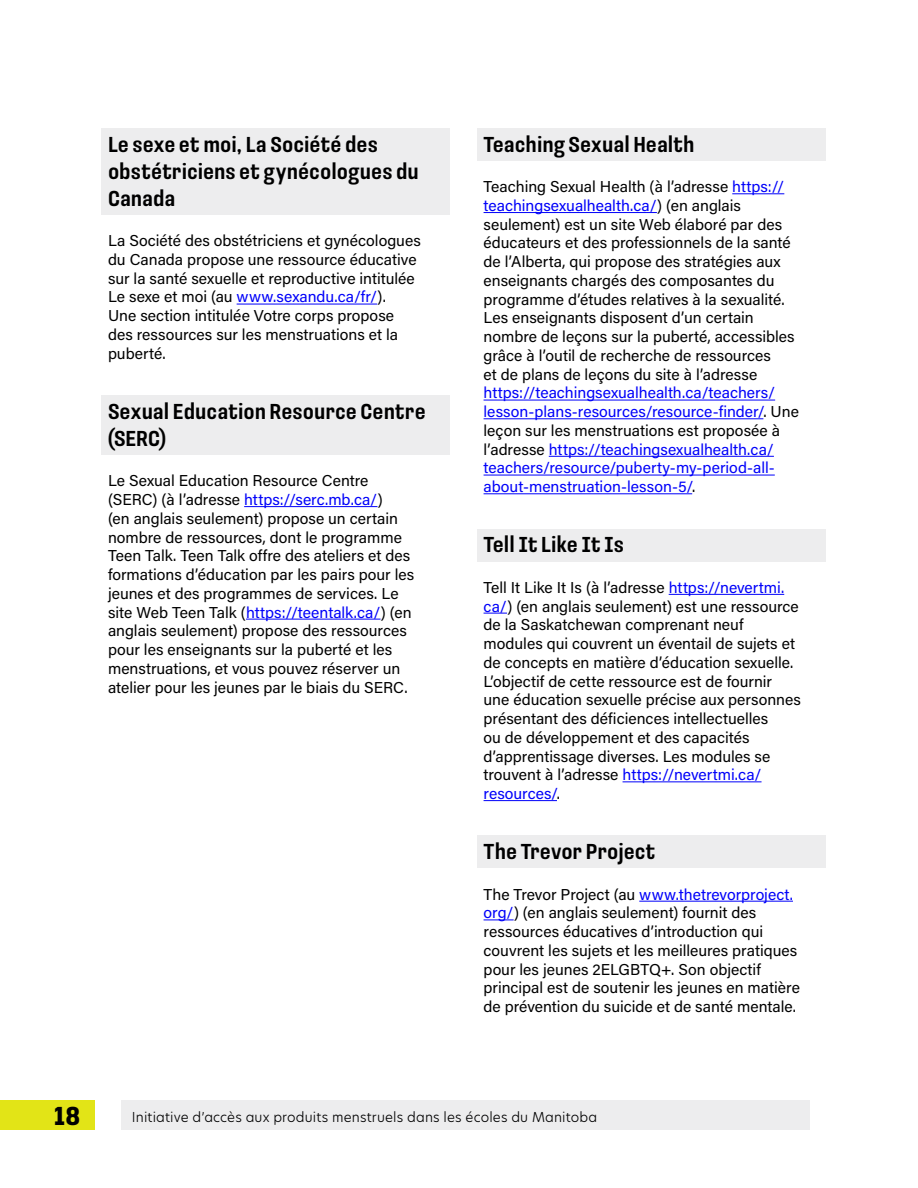
<style>
.page{position:relative;width:918px;height:1188px;background:#fff}
.page>*{position:absolute;margin:0;border:0;box-sizing:border-box;transform-origin:0 0}
.t1{font:700 27px "Loos Compressed";color:#000}
.Head_B_New{font:500 22.5px/27px "Loos Compressed";color:#000}
.Paragraph_2-column{font:15.75px/18.8px "Acumin Pro";color:#000}
.t2{font:300 13.5px "New Hero";letter-spacing:.01em;color:#000}
.s1{color:#0000fa}
</style>
<div class="page">
<div style="left:121px;top:1101px;width:689px;height:29px;background:#ededee"></div>
<div style="left:0;top:1101px;width:94px;height:29px;background:#e2e417"></div>
<div style="left:101px;top:128px;width:349px;height:87px;background:#ededee"></div>
<hr style="left:237px;top:304px;width:140px;height:1px;background:#0000fa">
<div style="left:101px;top:395px;width:349px;height:60px;background:#ededee"></div>
<hr style="left:244px;top:506px;width:134px;height:1px;background:#0000fa">
<hr style="left:246px;top:619px;width:135px;height:1px;background:#0000fa">
<div style="left:477px;top:128px;width:348px;height:33px;background:#ededee"></div>
<hr style="left:732px;top:193px;width:52px;height:1px;background:#0000fa">
<hr style="left:484px;top:212px;width:173px;height:1px;background:#0000fa">
<hr style="left:484px;top:400px;width:291px;height:1px;background:#0000fa">
<hr style="left:484px;top:418px;width:279px;height:1px;background:#0000fa">
<hr style="left:549px;top:456px;width:225px;height:1px;background:#0000fa">
<hr style="left:484px;top:475px;width:291px;height:1px;background:#0000fa">
<hr style="left:484px;top:493px;width:208px;height:1px;background:#0000fa">
<div style="left:477px;top:529px;width:348px;height:32px;background:#ededee"></div>
<hr style="left:669px;top:594px;width:115px;height:1px;background:#0000fa">
<svg style="left:484px;top:613px;width:23px;height:1px"></svg>
<hr style="left:623px;top:781px;width:139px;height:1px;background:#0000fa">
<hr style="left:484px;top:800px;width:73px;height:1px;background:#0000fa">
<div style="left:477px;top:836px;width:348px;height:32px;background:#ededee"></div>
<hr style="left:639px;top:901px;width:154px;height:1px;background:#0000fa">
<hr style="left:484px;top:920px;width:30px;height:1px;background:#0000fa">
<h3 class="Head_B_New" style="left:108px;top:130px;width:312px">Le sexe et moi, La Société des obstétriciens et gynécologues du<br>Canada</h3>
<p class="Paragraph_2-column" style="left:108px;top:231px;width:314px">La Société des obstétriciens et gynécologues du Canada propose une ressource éducative sur la santé sexuelle et reproductive intitulée Le sexe et moi (au <span class="s1">www.sexandu.ca/fr/</span>).<br>Une section intitulée Votre corps propose des ressources sur les menstruations et la puberté.</p>
<h3 class="Head_B_New" style="left:108px;top:397px;width:319px">Sexual Education Resource Centre (SERC)</h3>
<p class="Paragraph_2-column" style="left:108px;top:471px;width:308px">Le Sexual Education Resource Centre (SERC) (à l’adresse <span class="s1">https://serc.mb.ca/</span>)<br>(en anglais seulement) propose un certain nombre de ressources, dont le programme Teen Talk. Teen Talk offre des ateliers et des formations d’éducation par les pairs pour les jeunes et des programmes de services. Le site Web Teen Talk (<span class="s1">https://teentalk.ca/</span>) (en anglais seulement) propose des ressources pour les enseignants sur la puberté et les menstruations, et vous pouvez réserver un atelier pour les jeunes par le biais du SERC.</p>
<h3 class="Head_B_New" style="left:484px;top:130px;width:212px">Teaching Sexual Health</h3>
<p class="Paragraph_2-column" style="left:484px;top:177px;width:317px">Teaching Sexual Health (à l’adresse <span class="s1">https:// teachingsexualhealth.ca/</span>) (en anglais seulement) est un site Web élaboré par des éducateurs et des professionnels de la santé de l’Alberta, qui propose des stratégies aux enseignants chargés des composantes du programme d’études relatives à la sexualité.<br>Les enseignants disposent d’un certain nombre de leçons sur la puberté, accessibles grâce à l’outil de recherche de ressources<br>et de plans de leçons du site à l’adresse <span class="s1">https://teachingsexualhealth.ca/teachers/ lesson-plans-resources/resource-finder/</span>. Une leçon sur les menstruations est proposée à l’adresse <span class="s1">https://teachingsexualhealth.ca/ teachers/resource/puberty-my-period-all&shy;about-menstruation-lesson-5/</span>.</p>
<h3 class="Head_B_New" style="left:484px;top:530px;width:142px">Tell It Like It Is</h3>
<p class="Paragraph_2-column" style="left:484px;top:577px;width:319px">Tell It Like It Is (à l’adresse <span class="s1">https://nevertmi. ca/</span>) (en anglais seulement) est une ressource de la Saskatchewan comprenant neuf modules qui couvrent un éventail de sujets et de concepts en matière d’éducation sexuelle.<br>L’objectif de cette ressource est de fournir une éducation sexuelle précise aux personnes présentant des déficiences intellectuelles<br>ou de développement et des capacités d’apprentissage diverses. Les modules se trouvent à l’adresse <span class="s1">https://nevertmi.ca/ resources/</span>.</p>
<h3 class="Head_B_New" style="left:484px;top:837px;width:173px">The Trevor Project</h3>
<p class="Paragraph_2-column" style="left:484px;top:884px;width:318px">The Trevor Project (au <span class="s1">www.thetrevorproject. org/</span>) (en anglais seulement) fournit des ressources éducatives d’introduction qui couvrent les sujets et les meilleures pratiques pour les jeunes 2ELGBTQ+. Son objectif principal est de soutenir les jeunes en matière de prévention du suicide et de santé mentale.</p>
<h1 class="t1" style="left:54px;top:1096px;width:28px">18</h1>
<p class="t2" style="left:132px;top:1107px;width:467px">Initiative d’accès aux produits menstruels dans les écoles du Manitoba</p>
</div>
